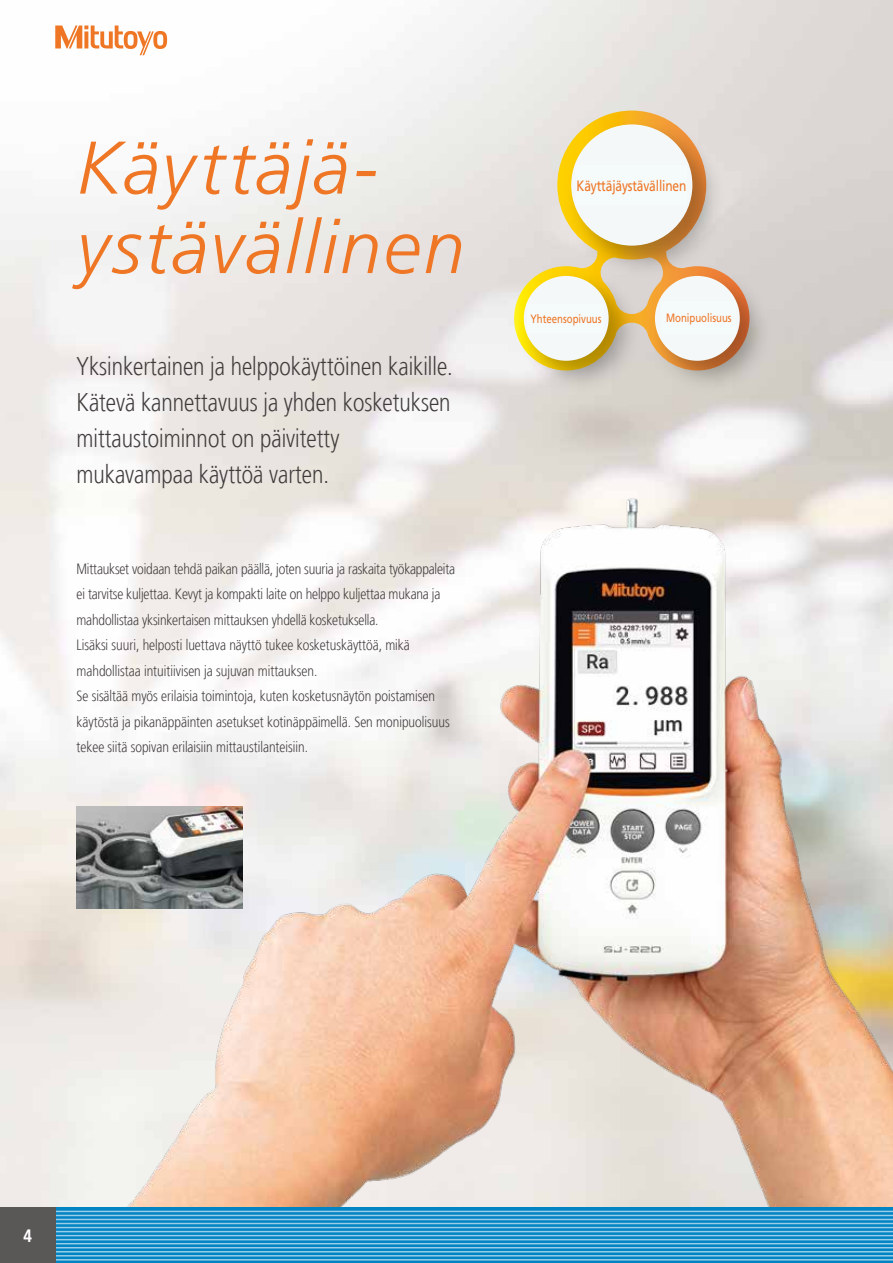
<style>
.page{position:relative;width:893px;height:1263px;background:#fff}
.page>*{position:absolute;margin:0;border:0;box-sizing:border-box;transform-origin:0 0}
.t1{font:italic 300 74.4px/79.5px "Frutiger LT Std";letter-spacing:.025em;color:#ee7625}
.t2{font:300 25.5px/36px "Mitutoyo Frutiger";color:#3f3b3a}
.t3{font:700 18px "Mitutoyo Frutiger";color:#fff}
.t4{font:15px "Mitutoyo Frutiger";letter-spacing:-.01em;color:#ee7625}
.t5{font:300 14.85px/25.5px "Mitutoyo Frutiger";color:#3f3b3a}
.t6{font:12px "Mitutoyo Frutiger";color:#ee7625}
</style>
<div class="page">
<img style="left:0;top:0;width:893px;height:1208px">
<img style="left:121px;top:375px;width:772px;height:833px">
<img style="left:77px;top:807px;width:165px;height:102px">
<svg style="left:514px;top:111px;width:235px;height:151px;background:#e2dedb"></svg>
<img style="left:510px;top:262px;width:131px;height:139px">
<div style="left:524px;top:276px;width:85px;height:85px;background:#f4f8f9;border-radius:50%"></div>
<img style="left:558px;top:111px;width:174px;height:175px">
<div style="left:571px;top:124px;width:121px;height:122px;background:#f4f8f9;border-radius:50%"></div>
<img style="left:641px;top:262px;width:139px;height:139px">
<div style="left:655px;top:276px;width:85px;height:85px;background:#f4f8f9;border-radius:50%"></div>
<svg style="left:55px;top:1208px;width:838px;height:55px;background:#188fc8"></svg>
<hr style="left:0;top:1211px;width:893px;height:1px;background:#fff">
<hr style="left:0;top:1215px;width:893px;height:1px;background:#fff">
<hr style="left:0;top:1219px;width:893px;height:1px;background:#fff">
<hr style="left:0;top:1223px;width:893px;height:1px;background:#fff">
<hr style="left:0;top:1227px;width:893px;height:1px;background:#fff">
<hr style="left:0;top:1231px;width:893px;height:1px;background:#fff">
<hr style="left:0;top:1235px;width:893px;height:1px;background:#fff">
<hr style="left:0;top:1239px;width:893px;height:1px;background:#fff">
<hr style="left:0;top:1243px;width:893px;height:1px;background:#fff">
<hr style="left:0;top:1247px;width:893px;height:1px;background:#fff">
<hr style="left:0;top:1251px;width:893px;height:1px;background:#fff">
<hr style="left:0;top:1255px;width:893px;height:1px;background:#fff">
<hr style="left:0;top:1259px;width:893px;height:1px;background:#fff">
<div style="left:0;top:1208px;width:55px;height:55px;background:#5a5757"></div>
<svg style="left:55px;top:26px;width:112px;height:29px"></svg>
<h1 class="t1" style="left:77px;top:129px;width:390px">Käyttäjä&shy;ystävällinen</h1>
<h2 class="t2" style="left:77px;top:349px;width:378px">Yksinkertainen ja helppokäyttöinen kaikille.<br>Kätevä kannettavuus ja yhden kosketuksen mittaustoiminnot on päivitetty mukavampaa käyttöä varten.</h2>
<p class="t5" style="left:77px;top:556px;width:380px">Mittaukset voidaan tehdä paikan päällä, joten suuria ja raskaita työkappaleita ei tarvitse kuljettaa. Kevyt ja kompakti laite on helppo kuljettaa mukana ja mahdollistaa yksinkertaisen mittauksen yhdellä kosketuksella.<br>Lisäksi suuri, helposti luettava näyttö tukee kosketuskäyttöä, mikä mahdollistaa intuitiivisen ja sujuvan mittauksen.<br>Se sisältää myös erilaisia toimintoja, kuten kosketusnäytön poistamisen käytöstä ja pikanäppäinten asetukset kotinäppäimellä. Sen monipuolisuus tekee siitä sopivan erilaisiin mittaustilanteisiin.</p>
<p class="t4" style="left:576px;top:176px;width:111px">Käyttäjäystävällinen</p>
<p class="t6" style="left:530px;top:311px;width:72px">Yhteensopivuus</p>
<p class="t6" style="left:666px;top:311px;width:67px">Monipuolisuus</p>
<p class="t3" style="left:23px;top:1225px;width:10px">4</p>
</div>
